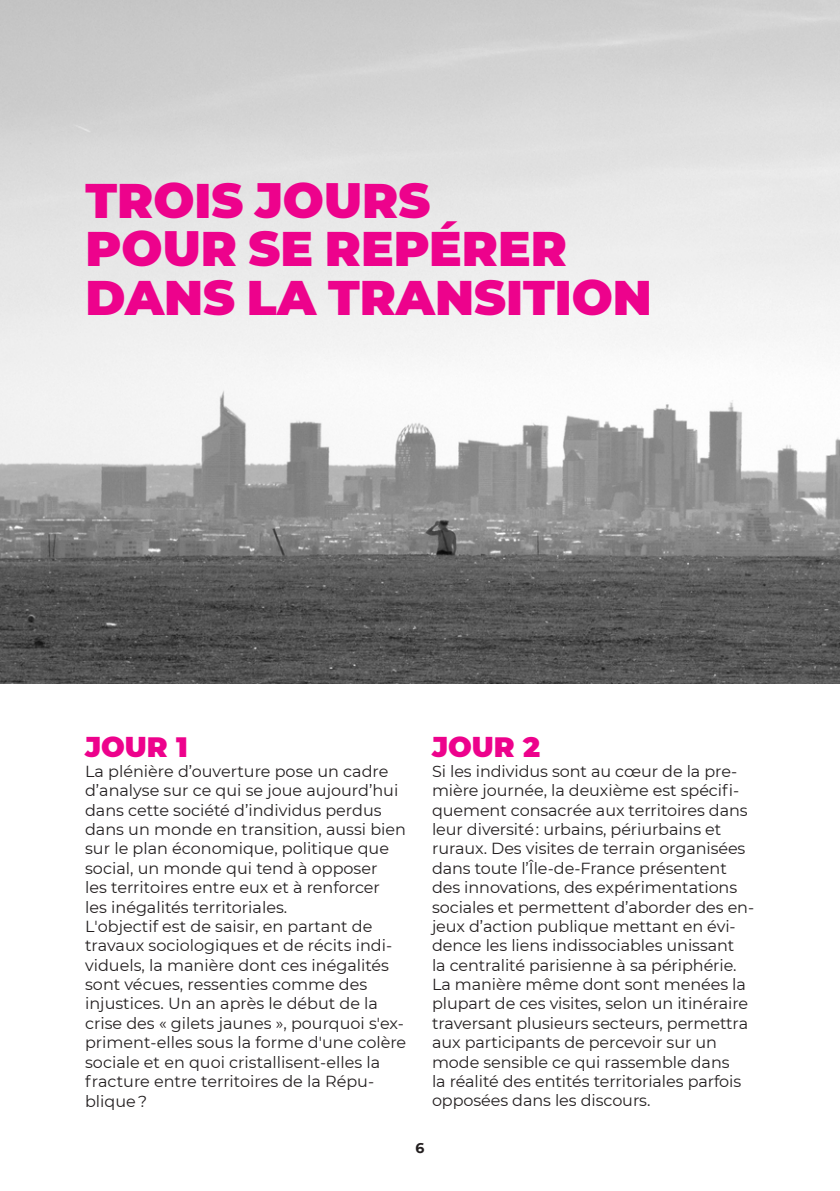
<style>
.page{position:relative;width:840px;height:1191px;background:#fff}
.page>*{position:absolute;margin:0;border:0;box-sizing:border-box;transform-origin:0 0}
.Titre_workshop{font:900 48.4px/48.4px "Montserrat";color:#ed028c}
.t1{font:900 28px "Montserrat";color:#ed028c}
.t2{font:16px/19.4px "Montserrat";letter-spacing:-.005em;color:#231f20}
.t3{font:700 14px "Montserrat";color:#231f20}
</style>
<div class="page">
<img style="left:0;top:0;width:839px;height:683px">
<p class="Titre_workshop" style="left:85px;top:173px;width:567px">TROIS JOURS<br>POUR SE REPÉRER<br>DANS LA TRANSITION</p>
<p class="t1" style="left:85px;top:726px;width:104px">JOUR 1</p>
<p class="t2" style="left:85px;top:760px;width:322px">La plénière d’ouverture pose un cadre d’analyse sur ce qui se joue aujourd’hui dans cette société d’individus perdus dans un monde en transition, aussi bien sur le plan économique, politique que social, un monde qui tend à opposer<br>les territoires entre eux et à renforcer<br>les inégalités territoriales.<br>L'objectif est de saisir, en partant de travaux sociologiques et de récits indi&shy;viduels, la manière dont ces inégalités sont vécues, ressenties comme des injustices. Un an après le début de la crise des « gilets jaunes », pourquoi s'ex&shy;priment-elles sous la forme d'une colère sociale et en quoi cristallisent-elles la fracture entre territoires de la Répu&shy;blique ?</p>
<p class="t1" style="left:432px;top:726px;width:110px">JOUR 2</p>
<p class="t2" style="left:432px;top:760px;width:323px">Si les individus sont au cœur de la pre&shy;mière journée, la deuxième est spécifi&shy;quement consacrée aux territoires dans leur diversité : urbains, périurbains et ruraux. Des visites de terrain organisées dans toute l’Île-de-France présentent des innovations, des expérimentations sociales et permettent d’aborder des en&shy;jeux d’action publique mettant en évi&shy;dence les liens indissociables unissant<br>la centralité parisienne à sa périphérie.<br>La manière même dont sont menées la plupart de ces visites, selon un itinéraire traversant plusieurs secteurs, permettra aux participants de percevoir sur un mode sensible ce qui rassemble dans<br>la réalité des entités territoriales parfois opposées dans les discours.</p>
<p class="t3" style="left:415px;top:1137px;width:10px">6</p>
</div>
